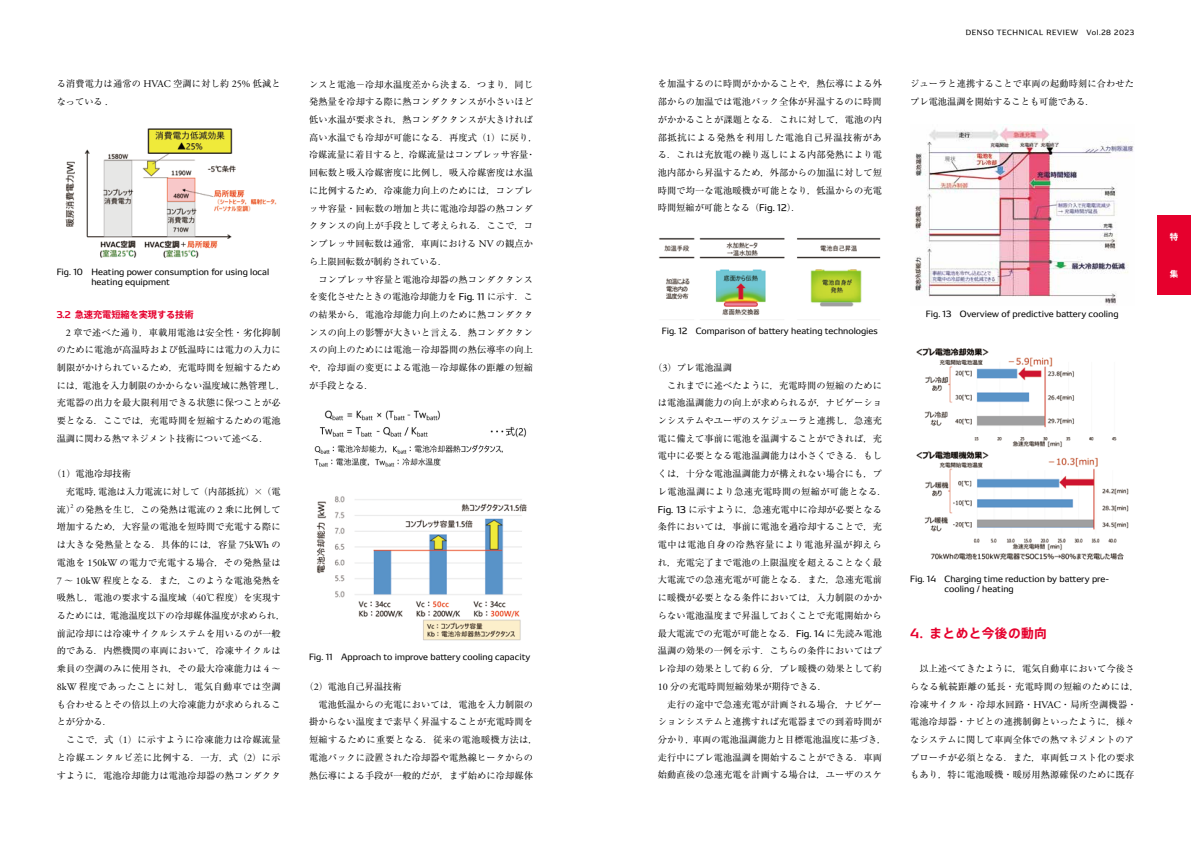
<style>
.page{position:relative;width:1191px;height:842px;background:#fff}
.page>*{position:absolute;margin:0;border:0;box-sizing:border-box;transform-origin:0 0}
.t1{font:700 12.8px "DENSOTP2017";letter-spacing:.025em;color:#e6002d}
.t2{font:9.2px/17.7px "Ryumin Pr 6 N";letter-spacing:.015em;color:#000}
.t3{font:700 9.2px "DENSOTP2017";letter-spacing:-.01em;color:#e6002d}
.t4{font:8.5px/10.6px "DENSO Sans TP2017";color:#000}
.t5{font:700 8.5px "DENSOTP2017";color:#fff}
.t6{font:7.1px "DENSOTP2017";letter-spacing:.085em;color:#000}
.t7{font:5.9px "Adobe Garamond Pro";color:#000}
.s1{font-family:"Adobe Garamond Pro";font-size:10.1px}
.s2{font-family:"Koz Min Pr 6 N"}
.s3{font-family:"DENSO Sans TP2017"}
</style>
<div class="page">
<div style="left:1157px;top:215px;width:34px;height:80px;background:#e6002d"></div>
<img style="left:65px;top:128px;width:212px;height:130px">
<img style="left:316px;top:496px;width:211px;height:145px">
<img style="left:314px;top:410px;width:213px;height:57px">
<img style="left:658px;top:237px;width:223px;height:78px">
<img style="left:915px;top:124px;width:219px;height:181px">
<img style="left:916px;top:347px;width:213px;height:213px">
<p class="t2" style="left:57px;top:75px;width:225px">る消費電力は通常の <span class="s1">HVAC</span> 空調に対し約 <span class="s1">25%</span> 低減となっている <span class="s1">.</span></p>
<p class="t4" style="left:91px;top:266px;width:179px;text-indent:-35px">Fig. 10　 Heating power consumption for using local heating equipment</p>
<p class="t3" style="left:57px;top:309px;width:138px">3.2 急速充電短縮を実現する技術</p>
<p class="t2" style="left:57px;top:323px;width:230px;text-indent:9px"><span class="s1">2</span> 章で述べた通り，車載用電池は安全性・劣化抑制のために電池が高温時および低温時には電力の入力に制限がかけられているため，充電時間を短縮するためには，電池を入力制限のかからない温度域に熱管理し，充電器の出力を最大限利用できる状態に保つことが必要となる．ここでは，充電時間を短縮するための電池温調に関わる熱マネジメント技術について述べる．</p>
<p class="t2" style="left:57px;top:464px;width:225px;text-indent:-5px">（<span class="s1">1</span>）電池冷却技術<br>　充電時，電池は入力電流に対して（内部抵抗）<span class="s2">×</span>（電流）の発熱を生じ，この発熱は電流の <span class="s1">2</span> 乗に比例して</p>
<p class="t7" style="left:71px;top:503px;width:4px">2</p>
<p class="t2" style="left:57px;top:518px;width:230px">増加するため，大容量の電池を短時間で充電する際には大きな発熱量となる．具体的には，容量 <span class="s1">75kWh</span> の電池を <span class="s1">150kW</span> の電力で充電する場合，その発熱量は<br><span class="s1">7</span> ～ <span class="s1">10kW</span> 程度となる．また，このような電池発熱を吸熱し，電池の要求する温度域（<span class="s1">40</span>℃程度）を実現するためには，電池温度以下の冷却媒体温度が求められ，前記冷却には冷凍サイクルシステムを用いるのが一般的である．内燃機関の車両において，冷凍サイクルは乗員の空調のみに使用され，その最大冷凍能力は <span class="s1">4</span> ～<br><span class="s1">8kW</span> 程度であったことに対し，電気自動車では空調も合わせるとその倍以上の大冷凍能力が求められることが分かる．<br>　ここで，式（<span class="s1">1</span>）に示すように冷凍能力は冷媒流量と冷媒エンタルピ差に比例する．一方，式（<span class="s1">2</span>）に示すように，電池冷却能力は電池冷却器の熱コンダクタ</p>
<p class="t2" style="left:309px;top:75px;width:230px">ンスと電池<span class="s2">−</span>冷却水温度差から決まる．つまり，同じ発熱量を冷却する際に熱コンダクタンスが小さいほど低い水温が要求され，熱コンダクタンスが大きければ高い水温でも冷却が可能になる．再度式（<span class="s1">1</span>）に戻り，冷媒流量に着目すると，冷媒流量はコンプレッサ容量・回転数と吸入冷媒密度に比例し，吸入冷媒密度は水温に比例するため，冷凍能力向上のためには，コンプレッサ容量・回転数の増加と共に電池冷却器の熱コンダクタンスの向上が手段として考えられる．ここで，コンプレッサ回転数は通常，車両における <span class="s1">NV</span> の観点から上限回転数が制約されている．<br>　コンプレッサ容量と電池冷却器の熱コンダクタンスを変化させたときの電池冷却能力を <span class="s3">Fig. 11</span> に示す．この結果から，電池冷却能力向上のために熱コンダクタンスの向上の影響が大きいと言える．熱コンダクタンスの向上のためには電池<span class="s2">−</span>冷却器間の熱伝導率の向上や，冷却面の変更による電池<span class="s2">−</span>冷却媒体の距離の短縮が手段となる．</p>
<p class="t4" style="left:309px;top:651px;width:223px">Fig. 11　Approach to improve battery cooling capacity</p>
<p class="t2" style="left:309px;top:677px;width:230px;text-indent:-5px">（<span class="s1">2</span>）電池自己昇温技術<br>　電池低温からの充電においては，電池を入力制限の掛からない温度まで素早く昇温することが充電時間を短縮するために重要となる．従来の電池暖機方法は，電池パックに設置された冷却器や電熱線ヒータからの熱伝導による手段が一般的だが，まず始めに冷却媒体</p>
<p class="t2" style="left:658px;top:75px;width:226px;text-align:justify">を加温するのに時間がかかることや，熱伝導による外部からの加温では電池パック全体が昇温するのに時間がかかることが課題となる．これに対して，電池の内部抵抗による発熱を利用した電池自己昇温技術がある．これは充放電の繰り返しによる内部発熱により電池内部から昇温するため，外部からの加温に対して短時間で均一な電池暖機が可能となり，低温からの充電時間短縮が可能となる（<span class="s3">Fig. 12</span>）．</p>
<p class="t6" style="left:965px;top:28px;width:170px">DENSO TECHNICAL REVIEW Vol.28 2023</p>
<p class="t2" style="left:910px;top:75px;width:225px">ジューラと連携することで車両の起動時刻に合わせたプレ電池温調を開始することも可能である．</p>
<p class="t4" style="left:662px;top:325px;width:217px">Fig. 12　Comparison of battery heating technologies</p>
<p class="t2" style="left:658px;top:358px;width:230px;text-indent:-5px">（<span class="s1">3</span>）プレ電池温調<br>　これまでに述べたように，充電時間の短縮のためには電池温調能力の向上が求められるが，ナビゲーションシステムやユーザのスケジューラと連携し，急速充電に備えて事前に電池を温調することができれば，充電中に必要となる電池温調能力は小さくできる．もしくは，十分な電池温調能力が構えれない場合にも，プレ電池温調により急速充電時間の短縮が可能となる．<br><span class="s3">Fig. 13</span> に示すように，急速充電中に冷却が必要となる条件においては，事前に電池を過冷却することで，充電中は電池自身の冷熱容量により電池昇温が抑えられ，充電完了まで電池の上限温度を超えることなく最大電流での急速充電が可能となる．また，急速充電前に暖機が必要となる条件においては，入力制限のかからない電池温度まで昇温しておくことで充電開始から最大電流での充電が可能となる．<span class="s3">Fig. 14</span> に先読み電池温調の効果の一例を示す．こちらの条件においてはプレ冷却の効果として約 <span class="s1">6</span> 分，プレ暖機の効果として約<br><span class="s1">10</span> 分の充電時間短縮効果が期待できる．<br>　走行の途中で急速充電が計画される場合，ナビゲーションシステムと連携すれば充電器までの到着時間が分かり，車両の電池温調能力と目標電池温度に基づき，走行中にプレ電池温調を開始することができる．車両始動直後の急速充電を計画する場合は，ユーザのスケ</p>
<p class="t4" style="left:926px;top:308px;width:194px">Fig. 13　Overview of predictive battery cooling</p>
<p class="t4" style="left:944px;top:574px;width:166px;text-indent:-34px">Fig. 14　 Charging time reduction by battery pre&shy;cooling / heating</p>
<h1 class="t1" style="left:910px;top:626px;width:138px">4. まとめと今後の動向</h1>
<p class="t2" style="left:910px;top:659px;width:230px">　以上述べてきたように，電気自動車において今後さらなる航続距離の延長・充電時間の短縮のためには，冷凍サイクル・冷却水回路・<span class="s1">HVAC</span>・局所空調機器・電池冷却器・ナビとの連携制御といったように，様々なシステムに関して車両全体での熱マネジメントのアプローチが必須となる．また，車両低コスト化の要求もあり，特に電池暖機・暖房用熱源確保のために既存</p>
<p class="t5" style="left:1169px;top:232px;width:10px">特</p>
<p class="t5" style="left:1169px;top:269px;width:10px">集</p>
</div>
